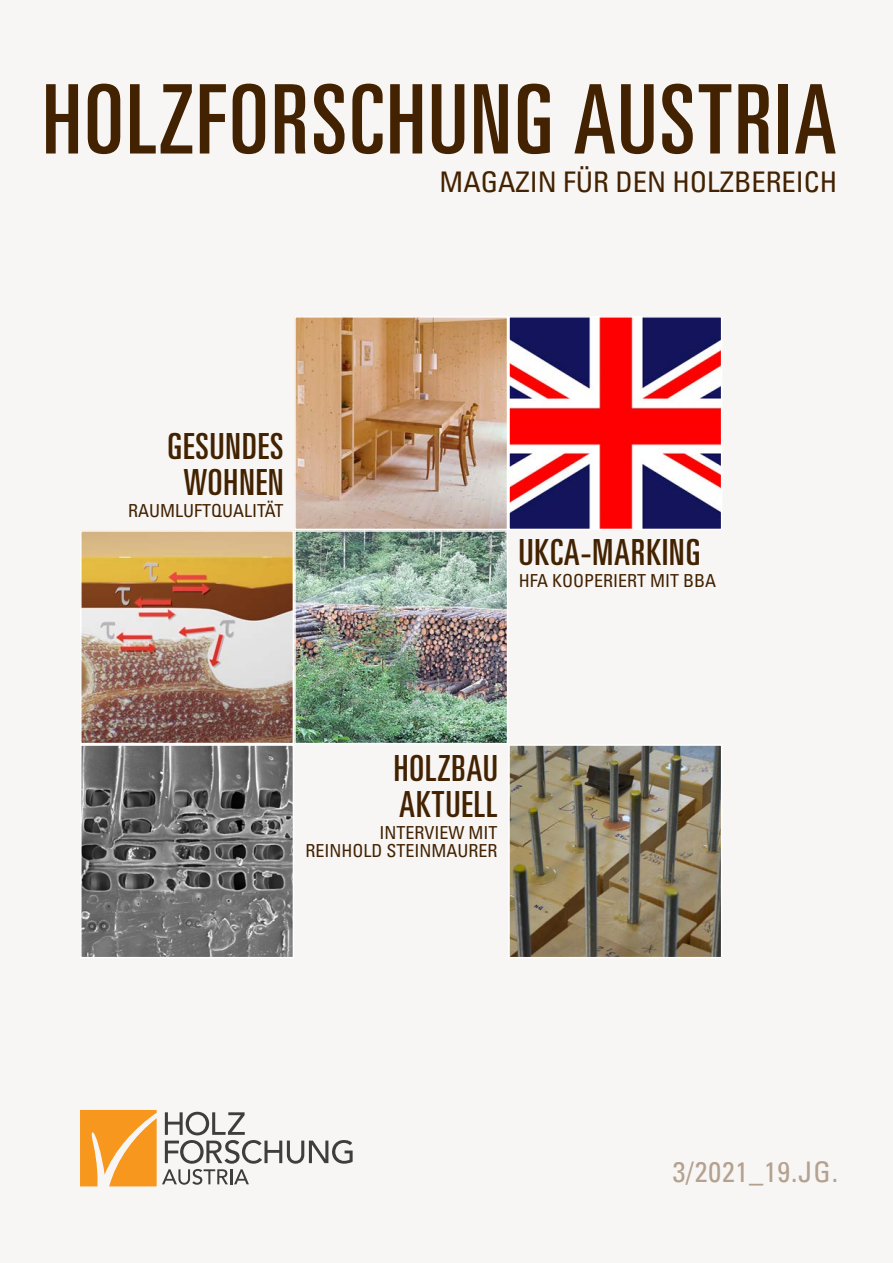
<style>
.page{position:relative;width:893px;height:1263px;background:#f7f6f5}
.page>*{position:absolute;margin:0;border:0;box-sizing:border-box;transform-origin:0 0}
.t1{font:ultra-condensed 96px "Univers LT Pro";letter-spacing:.03em;color:#432201}
.t2{font:ultra-condensed 36px/36px "Univers LT Pro";letter-spacing:.03em;color:#432201;text-align:center}
.t3{font:condensed 28.5px "Univers Com 57";color:#432201}
.t4{font:condensed 28.5px "Univers Com 57";letter-spacing:.03em;color:#b4a18f}
.t5{font:condensed 18px/18px "Univers Com 57";color:#432201;text-align:right}
</style>
<div class="page">
<svg style="left:80px;top:1110px;width:273px;height:76px"></svg>
<img style="left:297px;top:319px;width:208px;height:208px">
<div style="left:294px;top:316px;width:214px;height:214px;border:2px solid #fff"></div>
<img style="left:511px;top:319px;width:208px;height:208px">
<div style="left:508px;top:316px;width:214px;height:214px;border:2px solid #fff"></div>
<img style="left:297px;top:533px;width:208px;height:208px">
<div style="left:294px;top:530px;width:214px;height:214px;border:2px solid #fff"></div>
<img style="left:83px;top:533px;width:208px;height:208px">
<div style="left:80px;top:530px;width:214px;height:214px;border:2px solid #fff"></div>
<img style="left:83px;top:747px;width:208px;height:208px">
<div style="left:80px;top:744px;width:214px;height:214px;border:2px solid #fff"></div>
<img style="left:511px;top:747px;width:208px;height:208px">
<div style="left:508px;top:744px;width:214px;height:214px;border:2px solid #fff"></div>
<h1 class="t1" style="left:43px;top:65px;width:796px">HOLZFORSCHUNG AUSTRIA</h1>
<h3 class="t3" style="left:440px;top:164px;width:399px">MAGAZIN FÜR DEN HOLZBEREICH</h3>
<h2 class="t2" style="left:167px;top:428px;width:118px">GESUNDES<br>WOHNEN</h2>
<p class="t5" style="left:128px;top:502px;width:157px">RAUMLUFTQUALITÄT</p>
<h2 class="t2" style="left:519px;top:534px;width:183px">UKCA-MARKING</h2>
<p class="t5" style="left:519px;top:572px;width:199px">HFA KOOPERIERT MIT BBA</p>
<h2 class="t2" style="left:394px;top:750px;width:105px;text-align:left">HOLZBAU<br>AKTUELL</h2>
<p class="t5" style="left:306px;top:824px;width:194px">INTERVIEW MIT<br>REINHOLD STEINMAURER</p>
<h3 class="t4" style="left:673px;top:1153px;width:167px">3/2021_19.JG.</h3>
</div>
